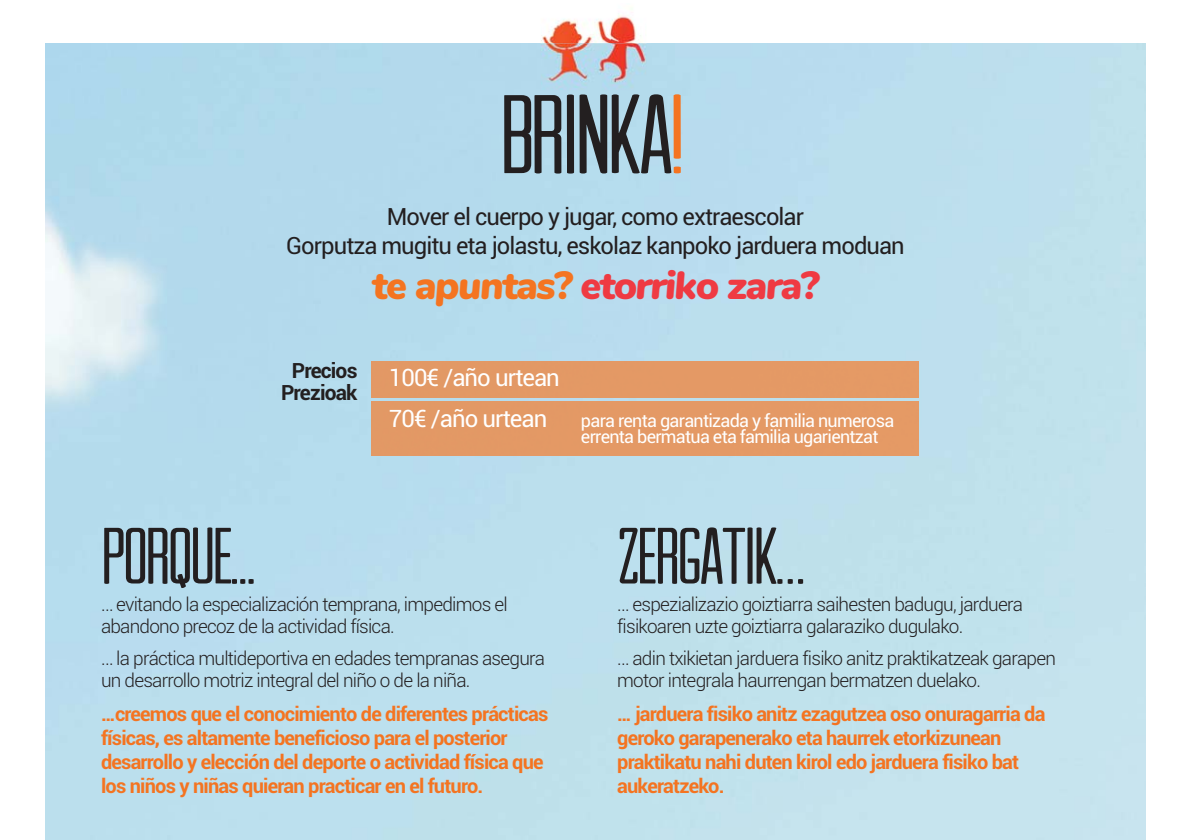
<style>
.page{position:relative;width:1191px;height:840px;background:#fff}
.page>*{position:absolute;margin:0;border:0;box-sizing:border-box;transform-origin:0 0}
.t1{font:112px "Arvil Sans";letter-spacing:-.04em;color:#231f20}
.t2{font:80px "Arvil Sans";letter-spacing:-.04em;color:#231f20}
.t3{font:italic 900 39.2px "Nunito";letter-spacing:-.04em;color:#ef3a42}
.t4{font:24px/41.4px "Roboto";letter-spacing:-.04em;color:#fff}
.t5{font:23.8px/29.4px "Roboto";letter-spacing:-.04em;color:#231f20;text-align:center}
.t6{font:700 21px/22px "Roboto";letter-spacing:-.04em;color:#231f20;text-align:center}
.t7{font:700 20px/24px "Roboto";letter-spacing:-.04em;color:#f47421}
.t8{font:300 19px/22px "Roboto";letter-spacing:-.04em;color:#231f20}
.t9{font:18px/16px "Roboto";letter-spacing:-.04em;color:#fff}
.s1{color:#f47421}
</style>
<div class="page">
<img style="left:45px;top:43px;width:1100px;height:796px">
<img style="left:540px;top:15px;width:106px;height:75px">
<div style="left:372px;top:362px;width:546px;height:35px;background:#e49965"></div>
<div style="left:372px;top:401px;width:546px;height:54px;background:#e49965"></div>
<h1 class="t1" style="left:500px;top:69px;width:187px">BRINKA<span class="s1">!</span></h1>
<p class="t5" style="left:286px;top:203px;width:620px">Mover el cuerpo y jugar, como extraescolar<br>Gorputza mugitu eta jolastu, eskolaz kanpoko jarduera moduan</p>
<h3 class="t3" style="left:372px;top:262px;width:449px"><span class="s1">te apuntas?</span> etorriko zara?</h3>
<p class="t6" style="left:281px;top:361px;width:78px">Precios<br>Prezioak</p>
<p class="t4" style="left:389px;top:358px;width:172px">100€ /año urtean<br>70€ /año urtean</p>
<p class="t9" style="left:581px;top:414px;width:315px">para renta garantizada y familia numerosa errenta bermatua eta familia ugarientzat</p>
<h2 class="t2" style="left:101px;top:508px;width:156px">PORQUE...</h2>
<h2 class="t2" style="left:617px;top:508px;width:189px">ZERGATIK…</h2>
<p class="t8" style="left:101px;top:594px;width:408px">… evitando la especialización temprana, impedimos el abandono precoz de la actividad física.</p>
<p class="t8" style="left:101px;top:648px;width:445px">… la práctica multideportiva en edades tempranas asegura un desarrollo motriz integral del niño o de la niña.</p>
<p class="t7" style="left:101px;top:702px;width:449px">…creemos que el conocimiento de diferentes prácticas físicas, es altamente beneficioso para el posterior desarrollo y elección del deporte o actividad física que los niños y niñas quieran practicar en el futuro.</p>
<p class="t8" style="left:617px;top:594px;width:407px">… espezializazio goiztiarra saihesten badugu, jarduera fisikoaren uzte goiztiarra galaraziko dugulako.</p>
<p class="t8" style="left:617px;top:648px;width:440px">… adin txikietan jarduera fisiko anitz praktikatzeak garapen motor integrala haurrengan bermatzen duelako.</p>
<p class="t7" style="left:617px;top:703px;width:430px">… jarduera fisiko anitz ezagutzea oso onuragarria da geroko garapenerako eta haurrek etorkizunean praktikatu nahi duten kirol edo jarduera fisiko bat aukeratzeko.</p>
</div>
